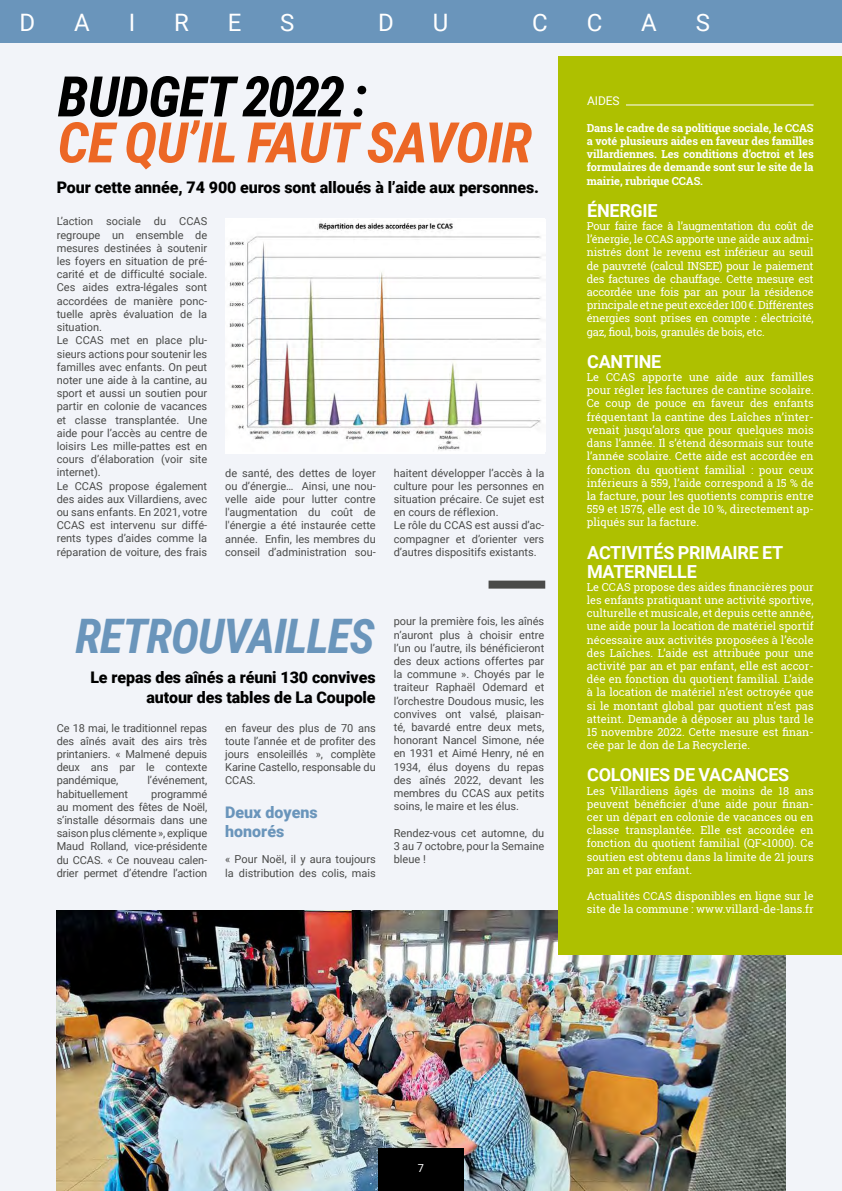
<style>
.page{position:relative;width:842px;height:1191px;background:#f2f4f9}
.page>*{position:absolute;margin:0;border:0;box-sizing:border-box;transform-origin:0 0}
.t1{font:italic 700 56px "Roboto Condensed";letter-spacing:-.015em;color:#ec6725}
.t2{font:italic 700 56px "Roboto Condensed";letter-spacing:-.015em;color:#000}
.t3{font:italic 700 47.6px "Roboto Condensed";letter-spacing:-.025em;color:#6a95bb}
.t4{font:24px "Roboto";color:#fff}
.t5{font:700 18px/19px "Roboto";letter-spacing:-.015em;color:#fff}
.t6{font:900 16px/19.2px "Roboto";letter-spacing:-.005em;color:#000;text-align:right}
.t7{font:900 16px/19.2px "Roboto";color:#6a95bb}
.t8{font:12px "Roboto";letter-spacing:-.005em;color:#fff}
.t9{font:11px/13.2px "Roboto";color:#4a4a49;text-align:justify}
.t10{font:11px/13.2px "Roboto Slab";color:#fff;text-align:justify}
.t11{font:700 11px/13.2px "Roboto Slab";letter-spacing:-.01em;color:#fff;text-align:justify}
.t12{font:11px "Roboto";color:#fff}
</style>
<div class="page">
<img style="left:57px;top:910px;width:728px;height:281px">
<div style="left:378px;top:1148px;width:85px;height:43px;background:#000"></div>
<div style="left:558px;top:57px;width:284px;height:898px;background:#aec000"></div>
<hr style="left:626px;top:104px;width:188px;height:1px;background:#fff">
<div style="left:0;top:0;width:842px;height:43px;background:#6a95bb"></div>
<div style="left:489px;top:580px;width:56px;height:8px;background:#4a4a49"></div>
<img style="left:225px;top:220px;width:320px;height:231px">
<h3 class="t4" style="left:20px;top:6px;width:17px">D</h3>
<h3 class="t4" style="left:74px;top:6px;width:17px">A</h3>
<h3 class="t4" style="left:129px;top:6px;width:8px">I</h3>
<h3 class="t4" style="left:174px;top:6px;width:16px">R</h3>
<h3 class="t4" style="left:228px;top:6px;width:15px">E</h3>
<h3 class="t4" style="left:280px;top:6px;width:16px">S</h3>
<h3 class="t4" style="left:378px;top:6px;width:17px">D</h3>
<h3 class="t4" style="left:433px;top:6px;width:17px">U</h3>
<h3 class="t4" style="left:532px;top:6px;width:17px">C</h3>
<h3 class="t4" style="left:587px;top:6px;width:17px">C</h3>
<h3 class="t4" style="left:641px;top:6px;width:17px">A</h3>
<h3 class="t4" style="left:696px;top:6px;width:16px">S</h3>
<h1 class="t2" style="left:58px;top:57px;width:311px">BUDGET 2022 :</h1>
<h1 class="t1" style="left:58px;top:103px;width:476px">CE QU’IL FAUT SAVOIR</h1>
<h3 class="t6" style="left:57px;top:177px;width:484px">Pour cette année, 74 900 euros sont alloués à l’aide aux personnes.</h3>
<p class="t9" style="left:57px;top:214px;width:152px;text-align:left">L’action sociale du CCAS regroupe un ensemble de mesures destinées à soutenir les foyers en situation de pré&shy;carité et de difficulté sociale.<br>Ces aides extra-légales sont accordées de manière ponc&shy;tuelle après évaluation de la situation.<br>Le CCAS met en place plu&shy;sieurs actions pour soutenir les familles avec enfants. On peut noter une aide à la cantine, au sport et aussi un soutien pour partir en colonie de vacances et classe transplantée. Une aide pour l’accès au centre de loisirs Les mille-pattes est en cours d’élaboration (voir site internet).<br>Le CCAS propose également des aides aux Villardiens, avec ou sans enfants. En 2021, votre<br>CCAS est intervenu sur diffé&shy;rents types d’aides comme la réparation de voiture, des frais</p>
<p class="t9" style="left:225px;top:465px;width:152px">de santé, des dettes de loyer ou d’énergie… Ainsi, une nou&shy;velle aide pour lutter contre l'augmentation du coût de l'énergie a été instaurée cette année. Enfin, les membres du conseil d’administration sou-</p>
<p class="t9" style="left:394px;top:465px;width:152px;text-align:left">haitent développer l’accès à la culture pour les personnes en situation précaire. Ce sujet est en cours de réflexion.<br>Le rôle du CCAS est aussi d’ac&shy;compagner et d’orienter vers d’autres dispositifs existants.</p>
<h2 class="t3" style="left:76px;top:602px;width:301px">RETROUVAILLES</h2>
<h3 class="t6" style="left:90px;top:667px;width:287px">Le repas des aînés a réuni 130 convives autour des tables de La Coupole</h3>
<p class="t9" style="left:57px;top:720px;width:152px">Ce 18 mai, le traditionnel repas des aînés avait des airs très printaniers. « Malmené depuis deux ans par le contexte pandémique,</p>
<p class="t9" style="left:147px;top:773px;width:61px">l’événement,</p>
<p class="t9" style="left:57px;top:786px;width:152px;text-indent:95px">programmé au moment des fêtes de Noël, s’installe désormais dans une saison plus clémente », explique Maud Rolland, vice-présidente du CCAS. « Ce nouveau calen&shy;drier permet d’étendre l’action</p>
<p class="t9" style="left:57px;top:786px;width:73px">habituellement</p>
<p class="t9" style="left:225px;top:720px;width:152px">en faveur des plus de 70 ans toute l’année et de profiter des jours ensoleillés », complète Karine Castello, responsable du CCAS.</p>
<h3 class="t7" style="left:225px;top:802px;width:94px">Deux doyens honorés</h3>
<p class="t9" style="left:225px;top:852px;width:152px">« Pour Noël, il y aura toujours la distribution des colis, mais</p>
<p class="t9" style="left:394px;top:614px;width:152px">pour la première fois, les aînés n’auront plus à choisir entre l’un ou l’autre, ils bénéficieront des deux actions offertes par la commune ». Choyés par le traiteur Raphaël Odemard et l’orchestre Doudous music, les convives ont valsé, plaisan&shy;té, bavardé entre deux mets, honorant Nancel Simone, née en 1931 et Aimé Henry, né en 1934, élus doyens du repas des aînés 2022, devant les membres du CCAS aux petits soins, le maire et les élus.</p>
<p class="t9" style="left:394px;top:825px;width:152px">Rendez-vous cet automne, du 3 au 7 octobre, pour la Semaine bleue !</p>
<p class="t8" style="left:587px;top:93px;width:34px">AIDES</p>
<p class="t11" style="left:587px;top:121px;width:228px">Dans le cadre de sa politique sociale, le CCAS a voté plusieurs aides en faveur des familles villardiennes. Les conditions d’octroi et les formulaires de demande sont sur le site de la mairie, rubrique CCAS.</p>
<h3 class="t5" style="left:587px;top:200px;width:72px">ÉNERGIE</h3>
<p class="t10" style="left:587px;top:219px;width:228px">Pour faire face à l’augmentation du coût de l’énergie, le CCAS apporte une aide aux admi&shy;nistrés dont le revenu est inférieur au seuil de pauvreté (calcul INSEE) pour le paiement des factures de chauffage. Cette mesure est accordée une fois par an pour la résidence principale et ne peut excéder 100 €. Différentes énergies sont prises en compte : électricité, gaz, fioul, bois, granulés de bois, etc.</p>
<h3 class="t5" style="left:587px;top:351px;width:76px">CANTINE</h3>
<p class="t10" style="left:587px;top:370px;width:228px">Le CCAS apporte une aide aux familles pour régler les factures de cantine scolaire.<br>Ce coup de pouce en faveur des enfants fréquentant la cantine des Laîches n’inter&shy;venait jusqu’alors que pour quelques mois dans l’année. Il s’étend désormais sur toute l’année scolaire. Cette aide est accordée en fonction du quotient familial : pour ceux inférieurs à 559, l’aide correspond à 15 % de la facture, pour les quotients compris entre 559 et 1575, elle est de 10 %, directement ap&shy;pliqués sur la facture.</p>
<h3 class="t5" style="left:587px;top:542px;width:198px">ACTIVITÉS PRIMAIRE ET<br>MATERNELLE</h3>
<p class="t10" style="left:587px;top:580px;width:228px">Le CCAS propose des aides financières pour les enfants pratiquant une activité sportive, culturelle et musicale, et depuis cette année, une aide pour la location de matériel sportif nécessaire aux activités proposées à l’école des Laîches. L’aide est attribuée pour une activité par an et par enfant, elle est accor&shy;dée en fonction du quotient familial. L’aide à la location de matériel n’est octroyée que si le montant global par quotient n’est pas atteint. Demande à déposer au plus tard le 15 novembre 2022. Cette mesure est finan&shy;cée par le don de La Recyclerie.</p>
<h3 class="t5" style="left:587px;top:765px;width:204px">COLONIES DE VACANCES</h3>
<p class="t10" style="left:587px;top:784px;width:228px">Les Villardiens âgés de moins de 18 ans peuvent bénéficier d’une aide pour finan&shy;cer un départ en colonie de vacances ou en classe transplantée. Elle est accordée en fonction du quotient familial (QF&lt;1000). Ce soutien est obtenu dans la limite de 21 jours par an et par enfant.</p>
<p class="t10" style="left:587px;top:889px;width:228px">Actualités CCAS disponibles en ligne sur le site de la commune : www.villard-de-lans.fr</p>
<p class="t12" style="left:418px;top:1160px;width:8px">7</p>
</div>
